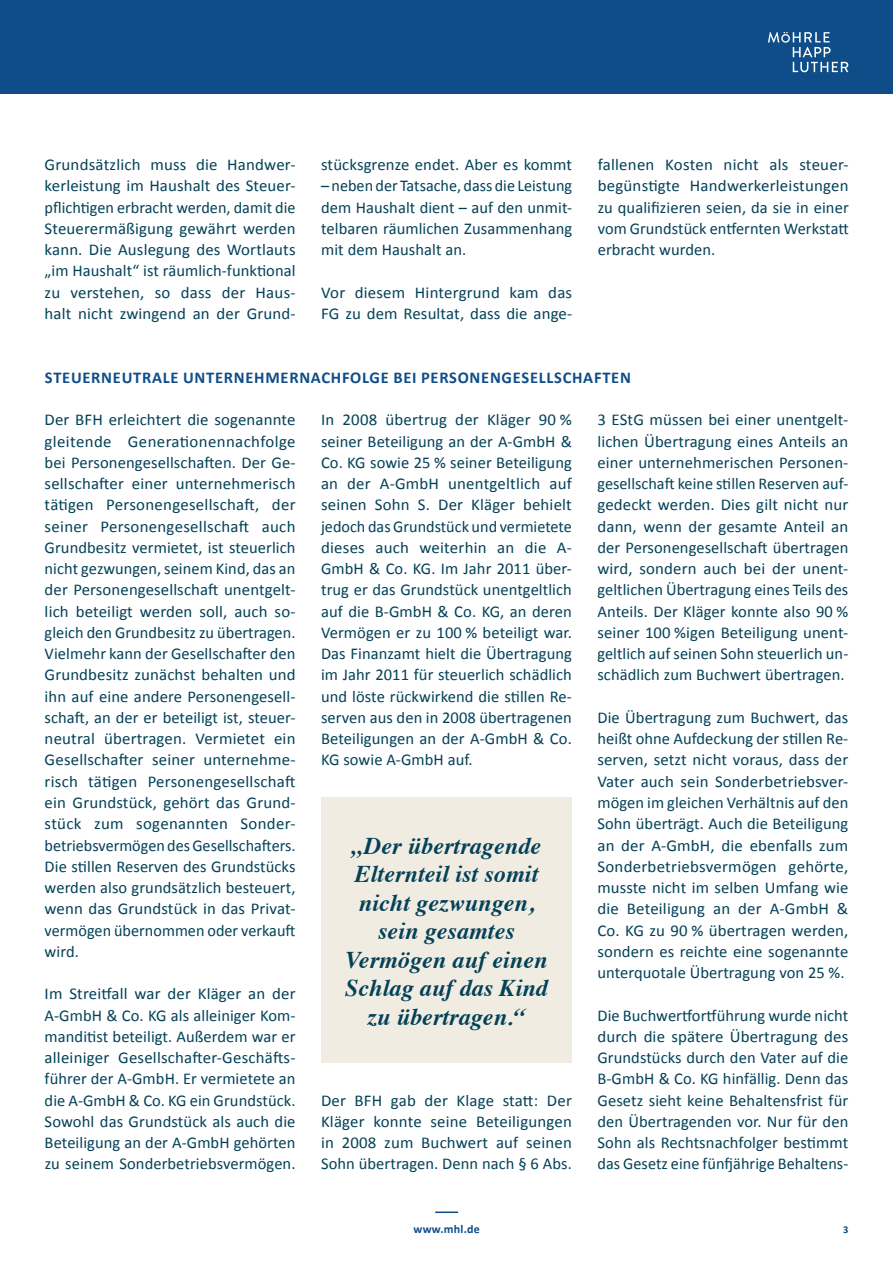
<style>
.page{position:relative;width:893px;height:1263px;background:#fff}
.page>*{position:absolute;margin:0;border:0;box-sizing:border-box;transform-origin:0 0}
.t1{font:italic 700 24px/28.5px "Times";letter-spacing:.005em;color:#034158;text-align:center}
.t2{font:16.5px/21.3px "Calibri";letter-spacing:.005em;color:#034158;text-align:justify}
.t3{font:700 16.5px "Calibri";letter-spacing:.045em;color:#0e4d88}
.t4{font:700 12px "Calibri";letter-spacing:.02em;color:#0e4d88}
.t5{font:700 10.5px "Calibri";color:#0e4d88}
</style>
<div class="page">
<div style="left:0;top:0;width:893px;height:94px;background:#0e4d88"></div>
<svg style="left:768px;top:32px;width:80px;height:40px"></svg>
<hr style="left:435px;top:1211px;width:23px;height:2px;background:#0e4d88">
<div style="left:321px;top:797px;width:251px;height:266px;background:#f1ece2"></div>
<p class="t2" style="left:45px;top:154px;width:253px">Grundsätzlich muss die Handwer&shy;kerleistung im Haushalt des Steuer&shy;pflichtigen erbracht werden, damit die Steuerermäßigung gewährt werden kann. Die Auslegung des Wortlauts „im Haushalt“ ist räumlich-funktional zu verstehen, so dass der Haus&shy;halt nicht zwingend an der Grund-</p>
<p class="t2" style="left:321px;top:154px;width:253px">stücksgrenze endet. Aber es kommt</p>
<p class="t2" style="left:321px;top:175px;width:252px">– neben der Tatsache, dass die Leistung dem Haushalt dient – auf den unmit&shy;telbaren räumlichen Zusammenhang mit dem Haushalt an.</p>
<p class="t2" style="left:321px;top:282px;width:253px">Vor diesem Hintergrund kam das<br>FG zu dem Resultat, dass die ange-</p>
<p class="t2" style="left:598px;top:154px;width:253px">fallenen Kosten nicht als steuer&shy;begünstigte Handwerkerleistungen zu qualifizieren seien, da sie in einer vom Grundstück entfernten Werkstatt erbracht wurden.</p>
<p class="t3" style="left:45px;top:367px;width:587px">STEUERNEUTRALE UNTERNEHMERNACHFOLGE BEI PERSONENGESELLSCHAFTEN</p>
<p class="t2" style="left:45px;top:409px;width:252px">Der BFH erleichtert die sogenannte gleitende Generationennachfolge bei Personengesellschaften. Der Ge&shy;sellschafter einer unternehmerisch tätigen Personengesellschaft, der seiner Personengesellschaft auch Grundbesitz vermietet, ist steuerlich nicht gezwungen, seinem Kind, das an der Personengesellschaft unentgelt&shy;lich beteiligt werden soll, auch so&shy;gleich den Grundbesitz zu übertragen.<br>Vielmehr kann der Gesellschafter den Grundbesitz zunächst behalten und ihn auf eine andere Personengesell&shy;schaft, an der er beteiligt ist, steuer&shy;neutral übertragen. Vermietet ein Gesellschafter seiner unternehme&shy;risch tätigen Personengesellschaft ein Grundstück, gehört das Grund&shy;stück zum sogenannten Sonder&shy;betriebsvermögen desGesellschafters.<br>Die stillen Reserven des Grundstücks werden also grundsätzlich besteuert, wenn das Grundstück in das Privat&shy;vermögen übernommen oder verkauft wird.</p>
<p class="t2" style="left:45px;top:983px;width:252px">Im Streitfall war der Kläger an der A-GmbH &amp; Co. KG als alleiniger Kom&shy;manditist beteiligt. Außerdem war er alleiniger Gesellschafter-Geschäfts&shy;führer der A-GmbH. Er vermietete an die A-GmbH &amp; Co. KG ein Grundstück.<br>Sowohl das Grundstück als auch die Beteiligung an der A-GmbH gehörten zu seinem Sonderbetriebsvermögen.</p>
<p class="t2" style="left:321px;top:409px;width:252px">In 2008 übertrug der Kläger 90 % seiner Beteiligung an der A-GmbH &amp; Co. KG sowie 25 % seiner Beteiligung an der A-GmbH unentgeltlich auf seinen Sohn S. Der Kläger behielt jedoch das Grundstück und vermietete dieses auch weiterhin an die A-GmbH &amp; Co. KG. Im Jahr 2011 über&shy;trug er das Grundstück unentgeltlich auf die B-GmbH &amp; Co. KG, an deren Vermögen er zu 100 % beteiligt war.<br>Das Finanzamt hielt die Übertragung im Jahr 2011 für steuerlich schädlich und löste rückwirkend die stillen Re&shy;serven aus den in 2008 übertragenen Beteiligungen an der A-GmbH &amp; Co.<br>KG sowie A-GmbH auf.</p>
<h1 class="t1" style="left:345px;top:829px;width:204px">„Der übertragende<br>Elternteil ist somit nicht gezwungen, sein gesamtes<br>Vermögen auf einen<br>Schlag auf das Kind zu übertragen.“</h1>
<p class="t2" style="left:321px;top:1089px;width:252px">Der BFH gab der Klage statt: Der Kläger konnte seine Beteiligungen in 2008 zum Buchwert auf seinen Sohn übertragen. Denn nach § 6 Abs.</p>
<p class="t2" style="left:597px;top:409px;width:252px">3 EStG müssen bei einer unentgelt&shy;lichen Übertragung eines Anteils an einer unternehmerischen Personen&shy;gesellschaft keine stillen Reserven auf&shy;gedeckt werden. Dies gilt nicht nur dann, wenn der gesamte Anteil an der Personengesellschaft übertragen wird, sondern auch bei der unent&shy;geltlichen Übertragung eines Teils des Anteils. Der Kläger konnte also 90 % seiner 100 %igen Beteiligung unent&shy;geltlich auf seinen Sohn steuerlich un&shy;schädlich zum Buchwert übertragen.</p>
<p class="t2" style="left:597px;top:707px;width:252px">Die Übertragung zum Buchwert, das heißt ohne Aufdeckung der stillen Re&shy;serven, setzt nicht voraus, dass der Vater auch sein Sonderbetriebsver&shy;mögen im gleichen Verhältnis auf den Sohn überträgt. Auch die Beteiligung an der A-GmbH, die ebenfalls zum Sonderbetriebsvermögen gehörte, musste nicht im selben Umfang wie die Beteiligung an der A-GmbH &amp; Co. KG zu 90 % übertragen werden, sondern es reichte eine sogenannte unterquotale Übertragung von 25 %.</p>
<p class="t2" style="left:597px;top:1004px;width:252px">Die Buchwertfortführung wurde nicht durch die spätere Übertragung des Grundstücks durch den Vater auf die B-GmbH &amp; Co. KG hinfällig. Denn das Gesetz sieht keine Behaltensfrist für den Übertragenden vor. Nur für den Sohn als Rechtsnachfolger bestimmt das Gesetz eine fünfjährige Behaltens-</p>
<p class="t4" style="left:413px;top:1221px;width:68px">www.mhl.de</p>
<p class="t5" style="left:843px;top:1223px;width:7px">3</p>
</div>
